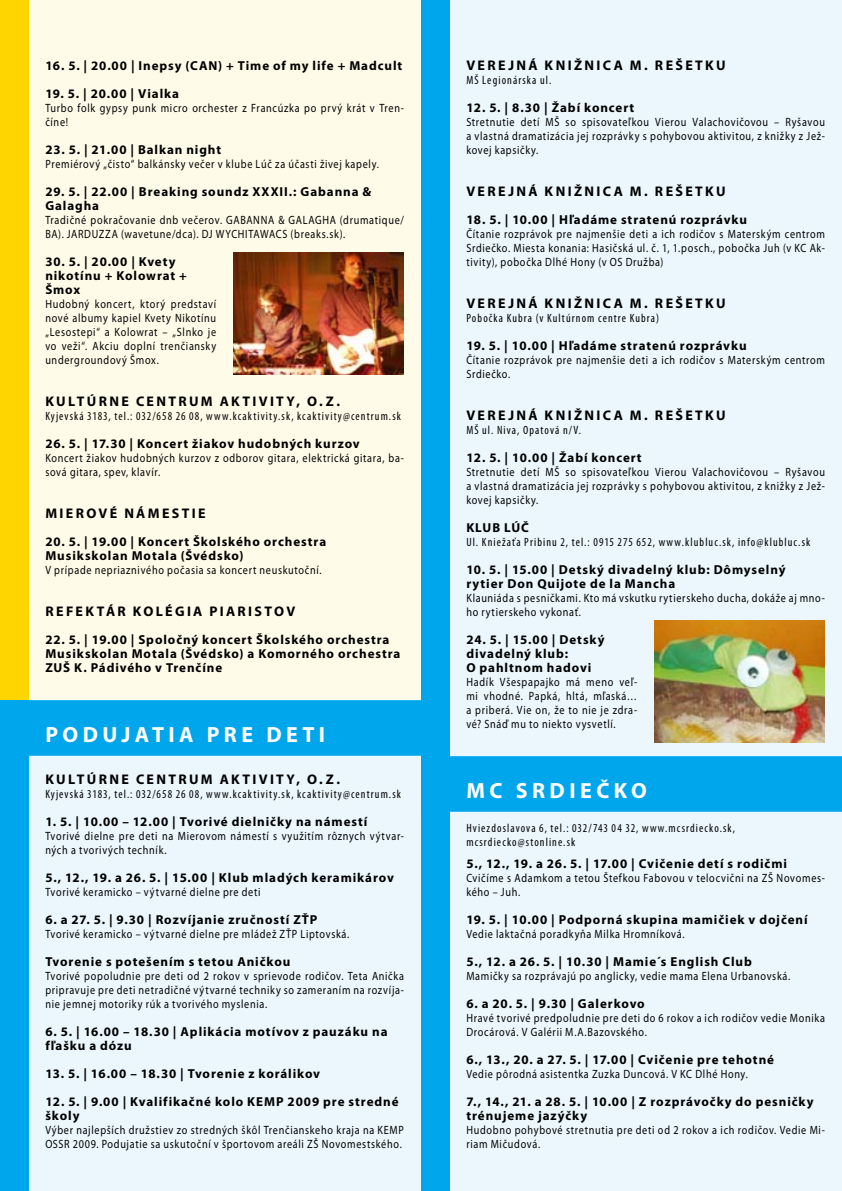
<style>
.page{position:relative;width:842px;height:1191px;background:#fff}
.page>*{position:absolute;margin:0;border:0;box-sizing:border-box;transform-origin:0 0}
.t1{font:700 22px "Myriad Pro";letter-spacing:.2em;color:#fff}
.t2{font:700 14px "Myriad Pro";letter-spacing:.17em;color:#000}
.t3{font:700 13px/14px "Myriad Pro";letter-spacing:.07em;color:#000}
.t4{font:12px/14px "Myriad Pro";letter-spacing:.065em;color:#000;scale:.85 1}
.t5{font:condensed 12px/14px "Myriad Pro";letter-spacing:.095em;color:#000}
</style>
<div class="page">
<div style="left:421px;top:0;width:421px;height:1191px;background:#ebf7fd"></div>
<div style="left:0;top:0;width:421px;height:700px;background:#fffbe9"></div>
<div style="left:0;top:0;width:28px;height:700px;background:#ffd500"></div>
<div style="left:0;top:700px;width:421px;height:491px;background:#ebf7fd"></div>
<div style="left:0;top:700px;width:28px;height:491px;background:#00a6eb"></div>
<div style="left:421px;top:0;width:28px;height:1191px;background:#00a6eb"></div>
<div style="left:421px;top:756px;width:421px;height:55px;background:#00a6eb"></div>
<img style="left:654px;top:620px;width:171px;height:122px">
<div style="left:0;top:700px;width:421px;height:55px;background:#00a6eb"></div>
<img style="left:233px;top:252px;width:171px;height:122px">
<p class="t3" style="left:45px;top:58px;width:358px">16. 5. | 20.00 | Inepsy (CAN) + Time of my life + Madcult</p>
<p class="t3" style="left:45px;top:86px;width:135px">19. 5. | 20.00 | Vialka</p>
<p class="t4" style="left:45px;top:101px;width:423px">Turbo folk gypsy punk micro orchester z Francúzka po prvý krát v Tren&shy;číne!</p>
<p class="t3" style="left:45px;top:142px;width:177px">23. 5. | 21.00 | Balkan night</p>
<p class="t4" style="left:45px;top:157px;width:394px">Premiérový „čisto“ balkánsky večer v klube Lúč za účasti živej kapely.</p>
<p class="t3" style="left:45px;top:184px;width:327px">29. 5. | 22.00 | Breaking soundz XXXII.: Gabanna &amp;<br>Galagha</p>
<p class="t4" style="left:45px;top:213px;width:423px">Tradičné pokračovanie dnb večerov. GABANNA &amp; GALAGHA (drumatique/<br>BA). JARDUZZA (wavetune/dca). DJ WYCHITAWACS (breaks.sk).</p>
<p class="t3" style="left:45px;top:254px;width:143px">30. 5. | 20.00 | Kvety nikotínu + Kolowrat +<br>Šmox</p>
<p class="t4" style="left:45px;top:297px;width:202px;text-align:justify">Hudobný koncert, ktorý predstaví nové albumy kapiel Kvety Nikotínu „Lesostepi“ a Kolowrat – „Slnko je vo veži“. Akciu doplní trenčiansky undergroundový Šmox.</p>
<p class="t2" style="left:45px;top:392px;width:296px">KULTÚRNE CENTRUM AKTIVITY, o .z .</p>
<p class="t5" style="left:45px;top:409px;width:357px">Kyjevská 3183, tel.: 032/658 26 08, www.kcaktivity.sk, kcaktivity@centrum.sk</p>
<p class="t3" style="left:45px;top:436px;width:316px">26. 5. | 17.30 | Koncert žiakov hudobných kurzov</p>
<p class="t4" style="left:45px;top:451px;width:423px">Koncert žiakov hudobných kurzov z odborov gitara, elektrická gitara, ba&shy;sová gitara, spev, klavír.</p>
<p class="t2" style="left:45px;top:504px;width:162px">MIEROVÉ NÁMESTIE</p>
<p class="t3" style="left:45px;top:534px;width:282px">20. 5. | 19.00 | Koncert Školského orchestra<br>Musikskolan Motala (Švédsko)</p>
<p class="t4" style="left:45px;top:563px;width:327px">V prípade nepriaznivého počasia sa koncert neuskutoční.</p>
<p class="t2" style="left:45px;top:602px;width:251px">REFEKTÁR KOLÉGIA PIARISTOV</p>
<p class="t3" style="left:45px;top:632px;width:357px">22. 5. | 19.00 | Spoločný koncert Školského orchestra<br>Musikskolan Motala (Švédsko) a Komorného orchestra<br>ZUŠ K. Pádivého v Trenčíne</p>
<h1 class="t1" style="left:45px;top:720px;width:281px">PODUJATIA PRE DETI</h1>
<p class="t2" style="left:45px;top:770px;width:296px">KULTÚRNE CENTRUM AKTIVITY, o .z .</p>
<p class="t5" style="left:45px;top:787px;width:357px">Kyjevská 3183, tel.: 032/658 26 08, www.kcaktivity.sk, kcaktivity@centrum.sk</p>
<p class="t3" style="left:45px;top:814px;width:324px">1. 5. | 10.00 – 12.00 | Tvorivé dielničky na námestí</p>
<p class="t4" style="left:45px;top:829px;width:423px">Tvorivé dielne pre deti na Mierovom námestí s využitím rôznych výtvar&shy;ných a tvorivých techník.</p>
<p class="t3" style="left:45px;top:870px;width:350px">5., 12., 19. a 26. 5. | 15.00 | Klub mladých keramikárov</p>
<p class="t4" style="left:45px;top:885px;width:255px">Tvorivé keramicko – výtvarné dielne pre deti</p>
<p class="t3" style="left:45px;top:912px;width:274px">6. a 27. 5. | 9.30 | Rozvíjanie zručností ZŤP</p>
<p class="t4" style="left:45px;top:927px;width:359px">Tvorivé keramicko – výtvarné dielne pre mládež ZŤP Liptovská.</p>
<p class="t3" style="left:45px;top:954px;width:246px">Tvorenie s potešením s tetou Aničkou</p>
<p class="t4" style="left:45px;top:969px;width:423px;text-align:justify">Tvorivé popoludnie pre deti od 2 rokov v sprievode rodičov. Teta Anička pripravuje pre deti netradičné výtvarné techniky so zameraním na rozvíja&shy;nie jemnej motoriky rúk a tvorivého myslenia.</p>
<p class="t3" style="left:45px;top:1024px;width:344px">6. 5. | 16.00 – 18.30 | Aplikácia motívov z pauzáku na fľašku a dózu</p>
<p class="t3" style="left:45px;top:1066px;width:276px">13. 5. | 16.00 – 18.30 | Tvorenie z korálikov</p>
<p class="t3" style="left:45px;top:1094px;width:355px">12. 5. | 9.00 | Kvalifikačné kolo KEMP 2009 pre stredné školy</p>
<p class="t4" style="left:45px;top:1123px;width:423px">Výber najlepších družstiev zo stredných škôl Trenčianskeho kraja na KEMP<br>OSSR 2009. Podujatie sa uskutoční v športovom areáli ZŠ Novomestského.</p>
<p class="t2" style="left:466px;top:56px;width:261px">VEREJNÁ KNIŽNICA M. REŠETKU</p>
<p class="t5" style="left:466px;top:73px;width:86px">MŠ Legionárska ul.</p>
<p class="t3" style="left:466px;top:100px;width:169px">12. 5. | 8.30 | Žabí koncert</p>
<p class="t4" style="left:466px;top:115px;width:423px;text-align:justify">Stretnutie detí MŠ so spisovateľkou Vierou Valachovičovou – Ryšavou a vlastná dramatizácia jej rozprávky s pohybovou aktivitou, z knižky z Jež&shy;kovej kapsičky.</p>
<p class="t2" style="left:466px;top:182px;width:261px">VEREJNÁ KNIŽNICA M. REŠETKU</p>
<p class="t3" style="left:466px;top:212px;width:282px">18. 5. | 10.00 | Hľadáme stratenú rozprávku</p>
<p class="t4" style="left:466px;top:227px;width:423px;text-align:justify">Čítanie rozprávok pre najmenšie deti a ich rodičov s Materským centrom Srdiečko. Miesta konania: Hasičská ul. č. 1, 1.posch., pobočka Juh (v KC Ak&shy;tivity), pobočka Dlhé Hony (v OS Družba)</p>
<p class="t2" style="left:466px;top:294px;width:261px">VEREJNÁ KNIŽNICA M. REŠETKU</p>
<p class="t5" style="left:466px;top:311px;width:194px">Pobočka Kubra (v Kultúrnom centre Kubra)</p>
<p class="t3" style="left:466px;top:338px;width:282px">19. 5. | 10.00 | Hľadáme stratenú rozprávku</p>
<p class="t4" style="left:466px;top:353px;width:423px">Čítanie rozprávok pre najmenšie deti a ich rodičov s Materským centrom<br>Srdiečko.</p>
<p class="t2" style="left:466px;top:406px;width:261px">VEREJNÁ KNIŽNICA M. REŠETKU</p>
<p class="t5" style="left:466px;top:423px;width:116px">MŠ ul. Niva, Opatová n/V.</p>
<p class="t3" style="left:466px;top:450px;width:177px">12. 5. | 10.00 | Žabí koncert</p>
<p class="t4" style="left:466px;top:465px;width:423px;text-align:justify">Stretnutie detí MŠ so spisovateľkou Vierou Valachovičovou – Ryšavou a vlastná dramatizácia jej rozprávky s pohybovou aktivitou, z knižky z Jež&shy;kovej kapsičky.</p>
<p class="t3" style="left:466px;top:520px;width:64px">KLUB LÚČ</p>
<p class="t5" style="left:466px;top:535px;width:345px">Ul. Kniežaťa Pribinu 2, tel.: 0915 275 652, www.klubluc.sk, info@klubluc.sk</p>
<p class="t3" style="left:466px;top:562px;width:321px">10. 5. | 15.00 | Detský divadelný klub: Dômyselný rytier Don Quijote de la Mancha</p>
<p class="t4" style="left:466px;top:591px;width:423px">Klauniáda s pesničkami. Kto má vskutku rytierskeho ducha, dokáže aj mno&shy;ho rytierskeho vykonať.</p>
<p class="t3" style="left:466px;top:632px;width:140px">24. 5. | 15.00 | Detský divadelný klub:<br>O pahltnom hadovi</p>
<p class="t4" style="left:466px;top:675px;width:202px;text-align:justify">Hadík Všespapajko má meno veľ&shy;mi vhodné. Papká, hltá, mľaská… a priberá. Vie on, že to nie je zdra&shy;vé? Snáď mu to niekto vysvetlí.</p>
<h1 class="t1" style="left:466px;top:776px;width:67px">MC srdiečko</h1>
<p class="t5" style="left:466px;top:820px;width:270px">Hviezdoslavova 6, tel.: 032/743 04 32, www.mcsrdiecko.sk, mcsrdiecko@stonline.sk</p>
<p class="t3" style="left:466px;top:856px;width:322px">5., 12., 19. a 26. 5. | 17.00 | Cvičenie detí s rodičmi</p>
<p class="t4" style="left:466px;top:871px;width:423px">Cvičíme s Adamkom a tetou Štefkou Fabovou v telocvični na ZŠ Novomes&shy;kého – Juh.</p>
<p class="t3" style="left:466px;top:912px;width:343px">19. 5. | 10.00 | Podporná skupina mamičiek v dojčení</p>
<p class="t4" style="left:466px;top:927px;width:258px">Vedie laktačná poradkyňa Milka Hromníková.</p>
<p class="t3" style="left:466px;top:954px;width:287px">5., 12. a 26. 5. | 10.30 | Mamie´s English Club</p>
<p class="t4" style="left:466px;top:969px;width:383px">Mamičky sa rozprávajú po anglicky, vedie mama Elena Urbanovská.</p>
<p class="t3" style="left:466px;top:996px;width:180px">6. a 20. 5. | 9.30 | Galerkovo</p>
<p class="t4" style="left:466px;top:1011px;width:423px">Hravé tvorivé predpoludnie pre deti do 6 rokov a ich rodičov vedie Monika<br>Drocárová. V Galérii M.A.Bazovského.</p>
<p class="t3" style="left:466px;top:1052px;width:309px">6., 13., 20. a 27. 5. | 17.00 | Cvičenie pre tehotné</p>
<p class="t4" style="left:466px;top:1067px;width:333px">Vedie pôrodná asistentka Zuzka Duncová. V KC Dlhé Hony.</p>
<p class="t3" style="left:466px;top:1094px;width:349px">7., 14., 21. a 28. 5. | 10.00 | Z rozprávočky do pesničky trénujeme jazýčky</p>
<p class="t4" style="left:466px;top:1123px;width:423px">Hudobno pohybové stretnutia pre deti od 2 rokov a ich rodičov. Vedie Mi&shy;riam Mičudová.</p>
</div>
